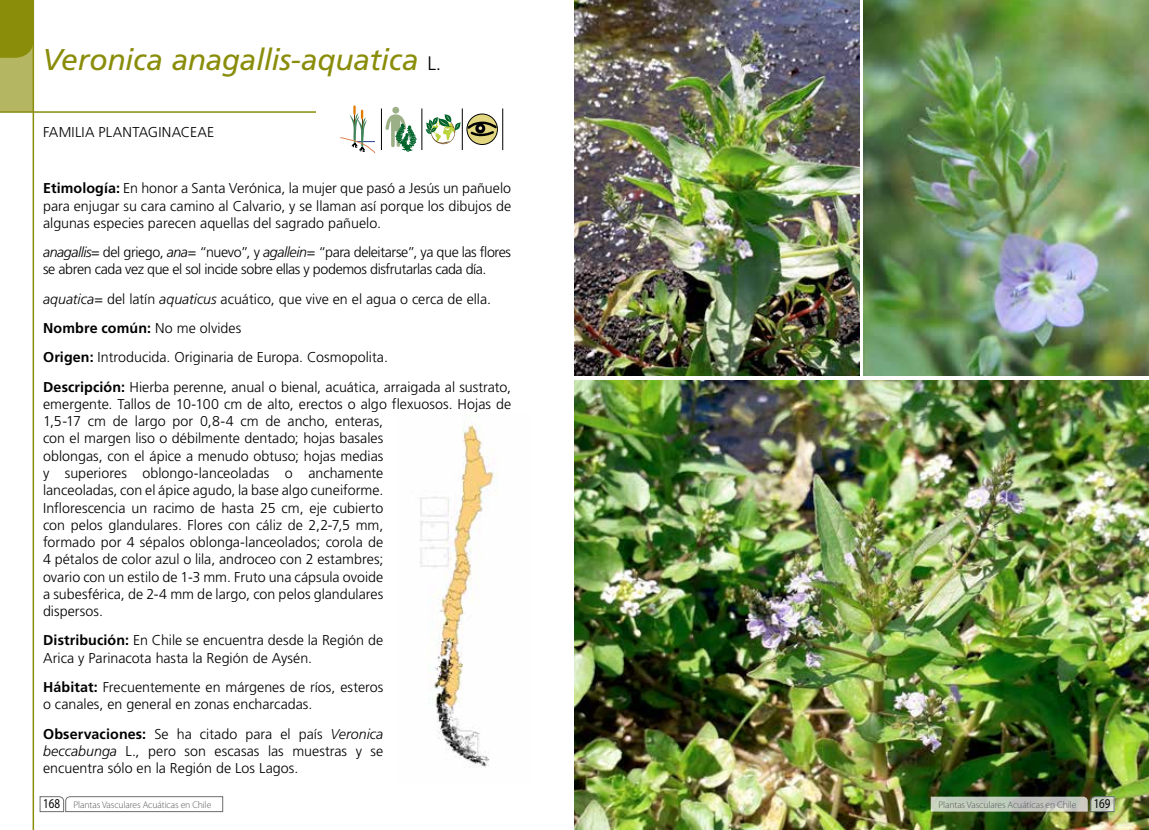
<style>
.page{position:relative;width:1149px;height:830px;background:#fff}
.page>*{position:absolute;margin:0;border:0;box-sizing:border-box;transform-origin:0 0}
.t1{font:italic 30px "Frutiger LT Std";letter-spacing:-.015em;color:#8a8d09}
.t2{font:300 14.25px/17.2px "Frutiger LT Std";color:#000}
.t3{font:300 14.25px/17.2px "Frutiger LT Std";letter-spacing:-.03em;color:#000}
.t4{font:13.5px "Myriad Pro";color:#000;scale:.81 1}
.t5{font:300 9.75px "Myriad Pro";letter-spacing:-.01em;color:#58595b}
.s1{font-weight:300;font-style:normal;font-size:19.5px;color:#000}
.s2{font-weight:700}
.s3{font-style:italic}
.s4{font-weight:400;font-size:13.5px;color:#000}
</style>
<div class="page">
<svg style="left:40px;top:796px;width:183px;height:15px"></svg>
<div style="left:0;top:0;width:34px;height:112px;background:#b4b662"></div>
<hr style="left:33px;top:0;width:1px;height:829px;background:#8a8d09">
<hr style="left:0;top:111px;width:510px;height:2px;background:#8a8d09">
<div style="left:0;top:0;width:33px;height:58px;background:#8a8d09"></div>
<img style="left:419px;top:414px;width:79px;height:354px">
<img style="left:574px;top:0;width:285px;height:375px">
<img style="left:863px;top:0;width:285px;height:375px">
<img style="left:574px;top:380px;width:574px;height:449px">
<div style="left:316px;top:110px;width:195px;height:51px;background:#fff"></div>
<hr style="left:462px;top:108px;width:1px;height:42px;background:#000">
<hr style="left:381px;top:108px;width:1px;height:42px;background:#000">
<hr style="left:421px;top:108px;width:1px;height:42px;background:#000">
<hr style="left:502px;top:108px;width:1px;height:42px;background:#000">
<svg style="left:425px;top:114px;width:35px;height:31px"></svg>
<div style="left:392px;top:107px;width:7px;height:6px;background:#9cb088;border-radius:50%"></div>
<svg style="left:385px;top:114px;width:32px;height:38px"></svg>
<svg style="left:340px;top:105px;width:35px;height:49px"></svg>
<div style="left:467px;top:114px;width:30px;height:30px;background:#e3d680;border-radius:50%"></div>
<div style="left:466px;top:114px;width:31px;height:31px;border:1px solid #000;border-radius:50%"></div>
<svg style="left:466px;top:120px;width:32px;height:17px"></svg>
<svg style="left:929px;top:795px;width:185px;height:16px;background:#adb6a7"></svg>
<h1 class="t1" style="left:43px;top:42px;width:400px">Veronica anagallis-aquatica <span class="s1">L.</span></h1>
<p class="t2" style="left:43px;top:123px;width:173px">FAMILIA PLANTAGINACEAE</p>
<p class="t2" style="left:43px;top:180px;width:469px;text-align:justify"><span class="s2">Etimología:</span> En honor a Santa Verónica, la mujer que pasó a Jesús un pañuelo para enjugar su cara camino al Calvario, y se llaman así porque los dibujos de algunas especies parecen aquellas del sagrado pañuelo.</p>
<p class="t3" style="left:43px;top:244px;width:469px"><span class="s3">anagallis</span>= del griego, <span class="s3">ana</span>= “nuevo”, y <span class="s3">agallein</span>= “para deleitarse”, ya que las flores se abren cada vez que el sol incide sobre ellas y podemos disfrutarlas cada día.</p>
<p class="t2" style="left:43px;top:284px;width:469px;line-height:29.2px"><span class="s3">aquatica</span>= del latín <span class="s3">aquaticus</span> acuático, que vive en el agua o cerca de ella.<br><span class="s2">Nombre común:</span> No me olvides<br><span class="s2">Origen:</span> Introducida. Originaria de Europa. Cosmopolita.<br><span class="s2">Descripción:</span> Hierba perenne, anual o bienal, acuática, arraigada al sustrato,</p>
<p class="t2" style="left:43px;top:395px;width:469px">emergente. Tallos de 10-100 cm de alto, erectos o algo flexuosos. Hojas de 1,5-17 cm de largo por 0,8-4 cm de ancho, enteras,<br>con el margen liso o débilmente dentado; hojas basales<br>oblongas, con el ápice a menudo obtuso; hojas medias<br>y superiores oblongo-lanceoladas o anchamente<br>lanceoladas, con el ápice agudo, la base algo cuneiforme.<br>Inflorescencia un racimo de hasta 25 cm, eje cubierto<br>con pelos glandulares. Flores con cáliz de 2,2-7,5 mm,<br>formado por 4 sépalos oblonga-lanceolados; corola de<br>4 pétalos de color azul o lila, androceo con 2 estambres;<br>ovario con un estilo de 1-3 mm. Fruto una cápsula ovoide<br>a subesférica, de 2-4 mm de largo, con pelos glandulares<br>dispersos.</p>
<p class="t2" style="left:43px;top:631px;width:341px"><span class="s2">Distribución:</span> En Chile se encuentra desde la Región de<br>Arica y Parinacota hasta la Región de Aysén.</p>
<p class="t2" style="left:43px;top:678px;width:341px"><span class="s2">Hábitat:</span> Frecuentemente en márgenes de ríos, esteros o canales, en general en zonas encharcadas.</p>
<p class="t2" style="left:43px;top:725px;width:342px;text-align:justify"><span class="s2">Observaciones:</span> Se ha citado para el país <span class="s3">Veronica beccabunga</span> L., pero son escasas las muestras y se encuentra sólo en la Región de Los Lagos.</p>
<p class="t5" style="left:43px;top:798px;width:170px"><span class="s4">168</span> Plantas Vasculares Acuáticas en Chile</p>
<p class="t5" style="left:938px;top:798px;width:139px">Plantas Vasculares Acuáticas en Chile</p>
<p class="t4" style="left:1093px;top:796px;width:22px">169</p>
</div>
